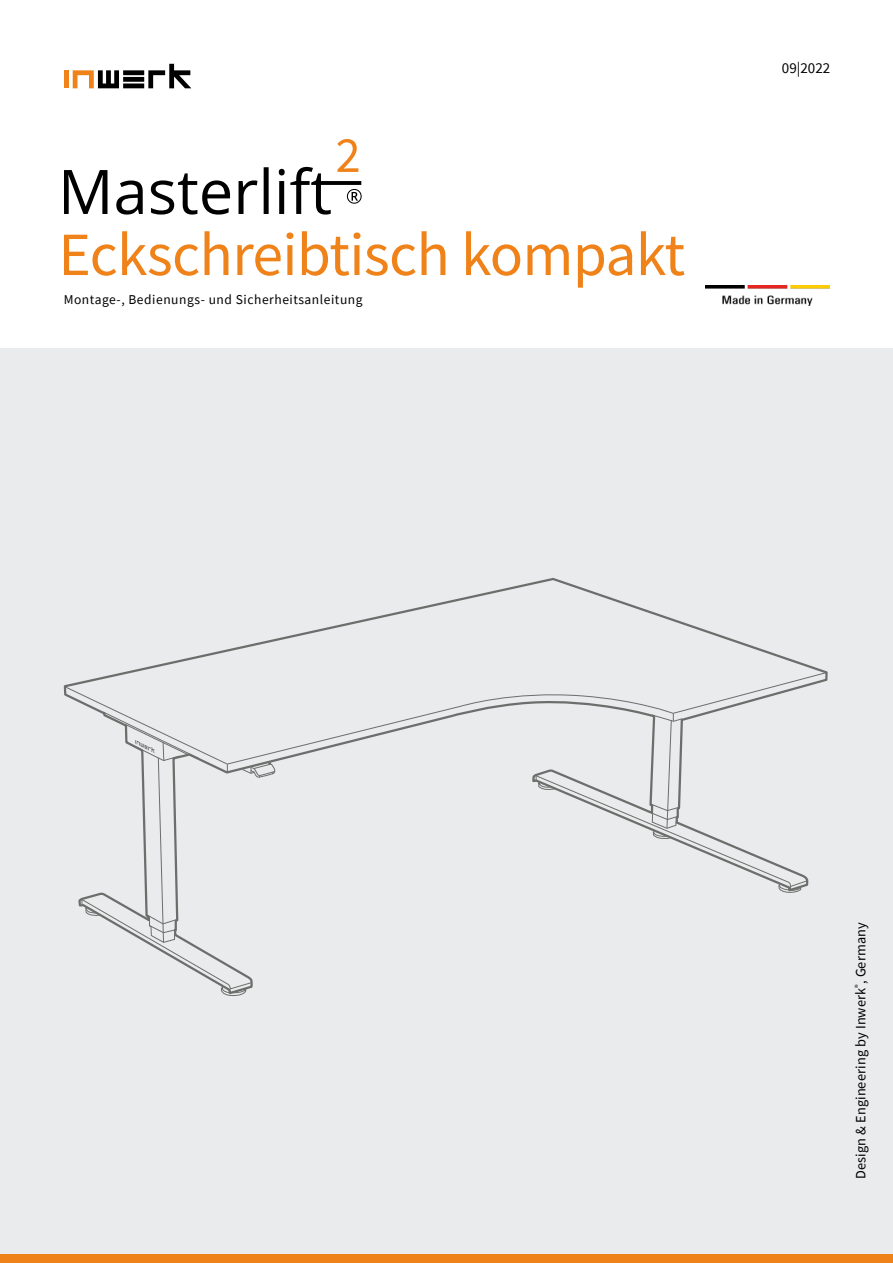
<style>
.page{position:relative;width:893px;height:1263px;background:#fff}
.page>*{position:absolute;margin:0;border:0;box-sizing:border-box;transform-origin:0 0}
.t1{font:61.5px "Source Sans Pro";letter-spacing:-.01em;color:#f0821a}
.t2{font:50.7px "Source Sans Pro";color:#f0821a}
.t3{font:15px "Source Sans Pro";color:#000}
.t4{font:14.25px "Source Sans Pro";letter-spacing:.01em;color:#000}
.t5{font:13.5px "Source Sans Pro";letter-spacing:.04em;color:#000}
</style>
<div class="page">
<svg style="left:64px;top:167px;width:298px;height:48px"></svg>
<div style="left:0;top:349px;width:893px;height:914px;background:#e9ebec"></div>
<div style="left:0;top:1254px;width:893px;height:9px;background:#f0821a"></div>
<svg style="left:73px;top:64px;width:118px;height:24px"></svg>
<div style="left:64px;top:70px;width:5px;height:18px;background:#f0821a"></div>
<img style="left:706px;top:286px;width:123px;height:19px">
<svg style="left:63px;top:578px;width:765px;height:329px"></svg>
<svg style="left:64px;top:672px;width:763px;height:93px"></svg>
<svg style="left:81px;top:711px;width:195px;height:285px"></svg>
<svg style="left:535px;top:713px;width:273px;height:180px"></svg>
<h2 class="t2" style="left:335px;top:123px;width:27px">2</h2>
<h1 class="t1" style="left:58px;top:215px;width:628px">Eckschreibtisch kompakt</h1>
<p class="t5" style="left:64px;top:290px;width:300px">Montage-, Bedienungs- und Sicherheitsanleitung</p>
<p class="t3" style="left:782px;top:59px;width:50px">09|2022</p>
<p class="t4" style="left:852px;top:1179px;width:258px;rotate:-90deg">Design &amp; Engineering by Inwerk<sup>®</sup>, Germany</p>
</div>
